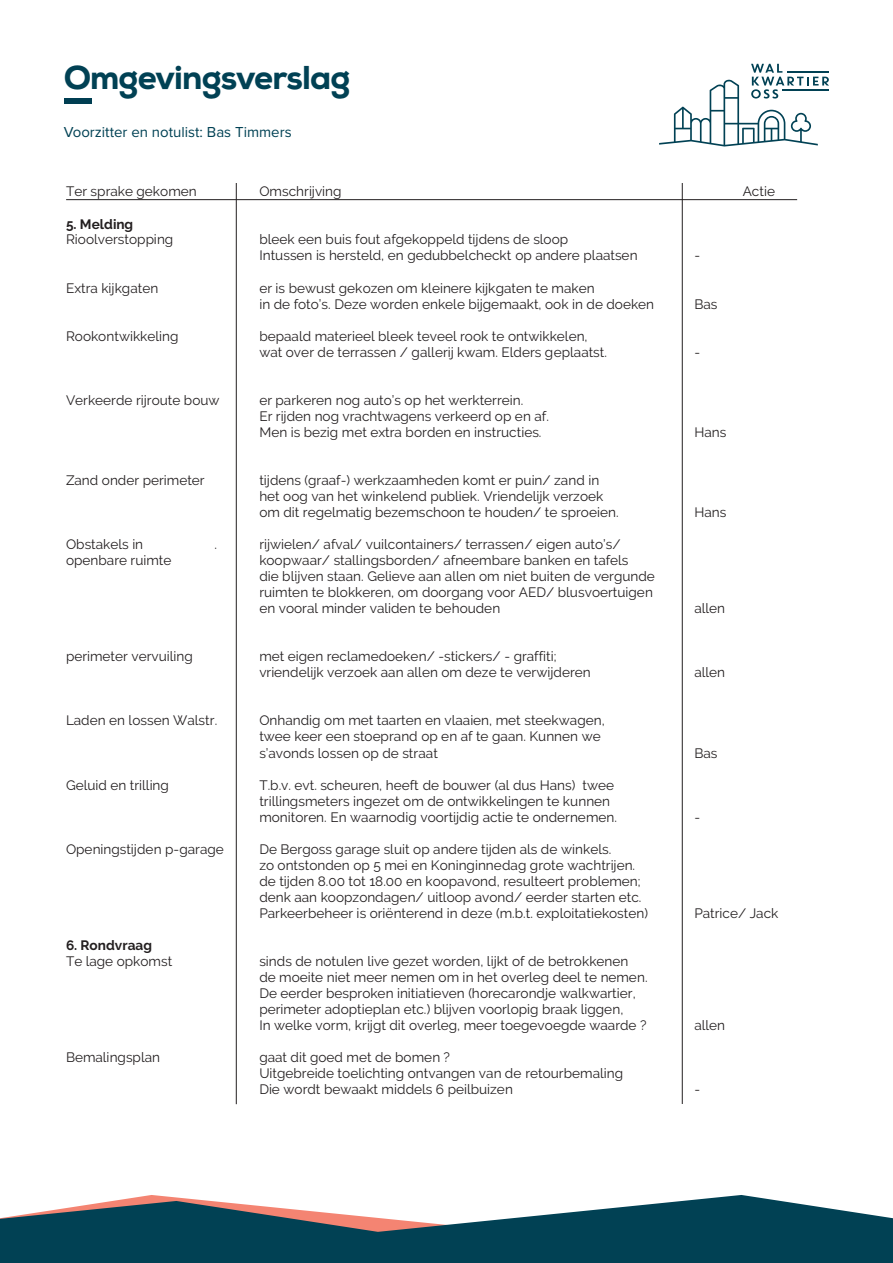
<style>
.page{position:relative;width:893px;height:1263px;background:#fff}
.page>*{position:absolute;margin:0;border:0;box-sizing:border-box;transform-origin:0 0}
.t1{font:800 33px "Nexa";letter-spacing:-.025em;color:#014154}
.t2{font:15px "Proxima Nova";color:#014154}
.t3{font:13.65px/16px "Raleway";color:#231f20}
.s1{font-weight:700}
</style>
<div class="page">
<svg style="left:0;top:1195px;width:893px;height:68px;fill:#014154"></svg>
<svg style="left:659px;top:64px;width:170px;height:83px"></svg>
<div style="left:64px;top:99px;width:27px;height:5px;background:#003e52"></div>
<hr style="left:66px;top:199px;width:731px;height:1px;background:#231f20">
<hr style="left:682px;top:184px;width:1px;height:920px;background:#231f20">
<hr style="left:236px;top:184px;width:1px;height:920px;background:#231f20">
<h1 class="t1" style="left:64px;top:56px;width:288px">Omgevingsverslag</h1>
<p class="t2" style="left:64px;top:121px;width:229px">Voorzitter en notulist: Bas Timmers</p>
<p class="t3" style="left:66px;top:184px;width:132px">Ter sprake gekomen</p>
<p class="t3" style="left:259px;top:184px;width:84px">Omschrijving</p>
<p class="t3" style="left:743px;top:184px;width:34px">Actie</p>
<p class="t3" style="left:66px;top:216px;width:109px"><span class="s1">5. Melding<br></span>Rioolverstopping</p>
<p class="t3" style="left:259px;top:232px;width:380px">bleek een buis fout afgekoppeld tijdens de sloop<br>Intussen is hersteld, en gedubbelcheckt op andere plaatsen</p>
<p class="t3" style="left:694px;top:248px;width:7px">-</p>
<p class="t3" style="left:66px;top:280px;width:94px">Extra kijkgaten</p>
<p class="t3" style="left:259px;top:280px;width:396px">er is bewust gekozen om kleinere kijkgaten te maken<br>in de foto’s. Deze worden enkele bijgemaakt, ook in de doeken</p>
<p class="t3" style="left:66px;top:328px;width:114px">Rookontwikkeling</p>
<p class="t3" style="left:259px;top:328px;width:349px">bepaald materieel bleek teveel rook te ontwikkelen, wat over de terrassen / gallerij kwam. Elders geplaatst.</p>
<p class="t3" style="left:66px;top:392px;width:155px">Verkeerde rijroute bouw</p>
<p class="t3" style="left:259px;top:392px;width:291px">er parkeren nog auto’s op het werkterrein.<br>Er rijden nog vrachtwagens verkeerd op en af.<br>Men is bezig met extra borden en instructies.</p>
<p class="t3" style="left:66px;top:472px;width:140px">Zand onder perimeter</p>
<p class="t3" style="left:259px;top:472px;width:361px">tijdens (graaf-) werkzaamheden komt er puin/ zand in het oog van het winkelend publiek. Vriendelijk verzoek om dit regelmatig bezemschoon te houden/ te sproeien.</p>
<p class="t3" style="left:66px;top:536px;width:79px">Obstakels in</p>
<p class="t3" style="left:214px;top:536px;width:4px">.</p>
<p class="t3" style="left:259px;top:536px;width:363px">rijwielen/ afval/ vuilcontainers/ terrassen/ eigen auto’s/</p>
<p class="t3" style="left:66px;top:552px;width:107px">openbare ruimte</p>
<p class="t3" style="left:259px;top:552px;width:397px">koopwaar/ stallingsborden/ afneembare banken en tafels<br>die blijven staan. Gelieve aan allen om niet buiten de vergunde ruimten te blokkeren, om doorgang voor AED/ blusvoertuigen en vooral minder validen te behouden</p>
<p class="t3" style="left:66px;top:648px;width:128px">perimeter vervuiling</p>
<p class="t3" style="left:259px;top:648px;width:333px">met eigen reclamedoeken/ -stickers/ - graffiti; vriendelijk verzoek aan allen om deze te verwijderen</p>
<p class="t3" style="left:66px;top:712px;width:153px">Laden en lossen Walstr.</p>
<p class="t3" style="left:259px;top:712px;width:347px">Onhandig om met taarten en vlaaien, met steekwagen, twee keer een stoeprand op en af te gaan. Kunnen we s’avonds lossen op de straat</p>
<p class="t3" style="left:66px;top:777px;width:104px">Geluid en trilling</p>
<p class="t3" style="left:259px;top:777px;width:359px">T.b.v. evt. scheuren, heeft de bouwer (al dus Hans) twee trillingsmeters ingezet om de ontwikkelingen te kunnen monitoren. En waarnodig voortijdig actie te ondernemen.</p>
<p class="t3" style="left:66px;top:841px;width:159px">Openingstijden p-garage</p>
<p class="t3" style="left:259px;top:841px;width:390px">De Bergoss garage sluit op andere tijden als de winkels.<br>zo ontstonden op 5 mei en Koninginnedag grote wachtrijen. de tijden 8.00 tot 18.00 en koopavond, resulteert problemen; denk aan koopzondagen/ uitloop avond/ eerder starten etc.<br>Parkeerbeheer is oriënterend in deze (m.b.t. exploitatiekosten)</p>
<p class="t3" style="left:66px;top:937px;width:108px"><span class="s1">6. Rondvraag<br></span>Te lage opkomst</p>
<p class="t3" style="left:259px;top:953px;width:390px">sinds de notulen live gezet worden, lijkt of de betrokkenen de moeite niet meer nemen om in het overleg deel te nemen.<br>De eerder besproken initiatieven (horecarondje walkwartier, perimeter adoptieplan etc.) blijven voorlopig braak liggen,<br>In welke vorm, krijgt dit overleg, meer toegevoegde waarde ?</p>
<p class="t3" style="left:66px;top:1049px;width:96px">Bemalingsplan</p>
<p class="t3" style="left:259px;top:1049px;width:365px">gaat dit goed met de bomen ?<br>Uitgebreide toelichting ontvangen van de retourbemaling<br>Die wordt bewaakt middels 6 peilbuizen</p>
<p class="t3" style="left:694px;top:296px;width:25px">Bas</p>
<p class="t3" style="left:694px;top:344px;width:7px">-</p>
<p class="t3" style="left:694px;top:424px;width:33px">Hans</p>
<p class="t3" style="left:694px;top:504px;width:33px">Hans</p>
<p class="t3" style="left:694px;top:600px;width:32px">allen</p>
<p class="t3" style="left:694px;top:664px;width:32px">allen</p>
<p class="t3" style="left:694px;top:745px;width:25px">Bas</p>
<p class="t3" style="left:694px;top:809px;width:7px">-</p>
<p class="t3" style="left:694px;top:905px;width:86px">Patrice/ Jack</p>
<p class="t3" style="left:694px;top:1017px;width:32px">allen</p>
<p class="t3" style="left:694px;top:1081px;width:7px">-</p>
</div>
